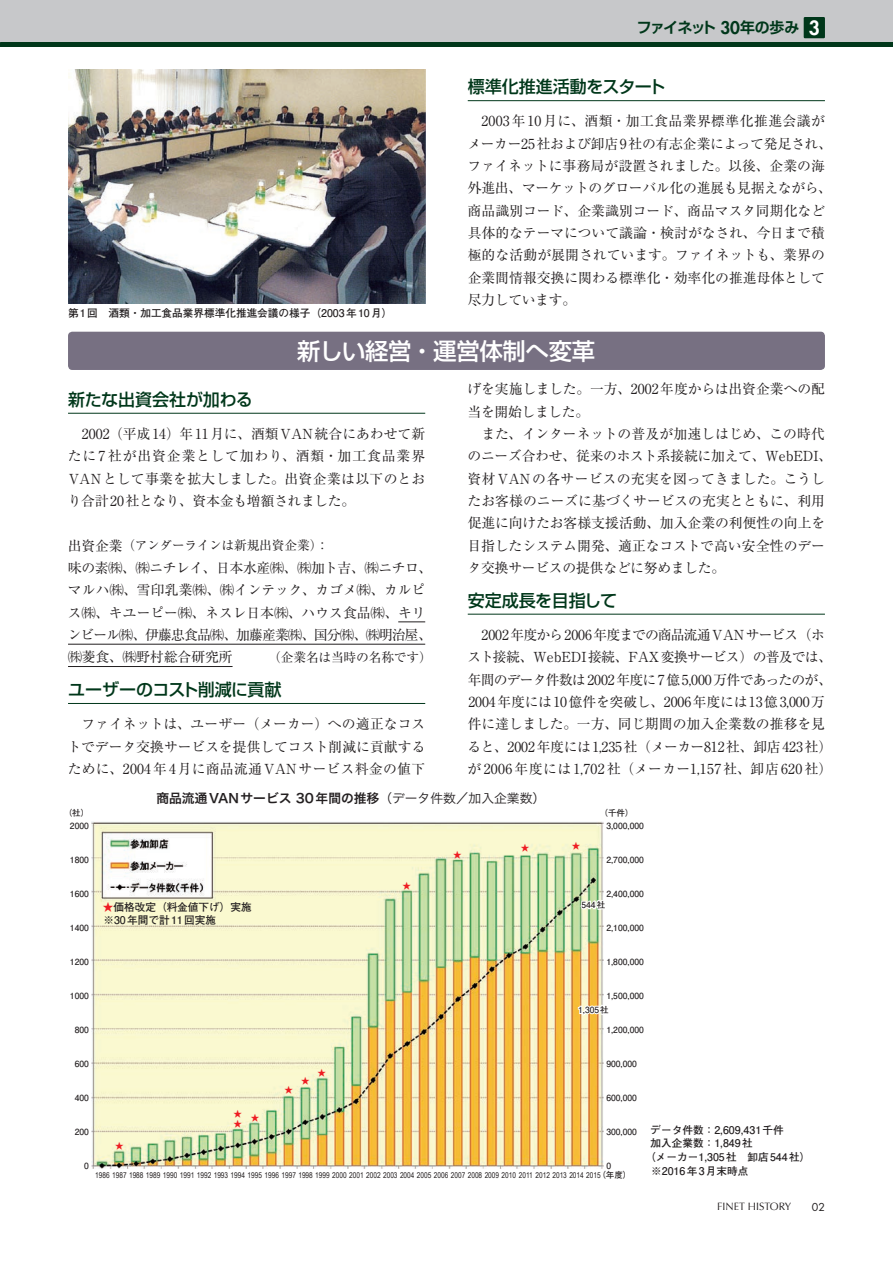
<style>
.page{position:relative;width:893px;height:1263px;background:#fff}
.page>*{position:absolute;margin:0;border:0;box-sizing:border-box;transform-origin:0 0}
.t1{font:500 23.4px "Shin Go Pr 6 N";letter-spacing:-.015em;color:#fff}
.t2{font:500 16.95px "Shin Go Pr 6 N";letter-spacing:-.01em;color:#00371a}
.t3{font:700 14.85px "Shin Go Pr 6 N De";letter-spacing:-.07em;color:#00371a}
.t4{font:13.8px/22.4px "Ryumin Pr 6 N";letter-spacing:-.005em;color:#231f20}
.t5{font:12.75px "Ryumin Pr 6 N";letter-spacing:-.015em;color:#231f20}
.t6{font:12.75px "Hiragino Sans Pr 6 N W6";color:#231f20}
.t7{font:700 10.65px/13.8px "Futo Go B101 Pr 6 N";color:#231f20}
.t8{font:10.65px "Optima";color:#231f20}
.t9{font:10.65px "Futura";color:#231f20}
.t10{font:700 8.55px "Futo Go B101 Pr 6 N";color:#231f20}
.t11{font:700 8.55px "Futo Go B101 Pr 6 N";color:#ee1d23}
.t12{font:7.95px "Arial Narrow";color:#231f20}
.s1{font-family:"Futura";font-weight:800;font-size:16.95px}
.s2{font-family:"Futura";font-weight:800;font-size:19.2px;color:#fff}
.s3{font-size:13.8px}
.s4{font-family:"Hiragino Sans Pr 6 N W3"}
.s5{color:#ee1d23}
</style>
<div class="page">
<div style="left:0;top:0;width:893px;height:43px;background:#c7c8ca"></div>
<hr style="left:0;top:43px;width:893px;height:4px;background:#00371a">
<hr style="left:468px;top:100px;width:357px;height:1px;background:#00371a">
<hr style="left:68px;top:413px;width:357px;height:1px;background:#00371a">
<svg style="left:398px;top:622px;width:27px;height:1px"></svg>
<hr style="left:68px;top:644px;width:357px;height:1px;background:#231f20">
<hr style="left:68px;top:666px;width:165px;height:1px;background:#231f20">
<hr style="left:68px;top:703px;width:357px;height:1px;background:#00371a">
<hr style="left:468px;top:614px;width:357px;height:1px;background:#00371a">
<div style="left:804px;top:17px;width:21px;height:21px;background:#00371a"></div>
<div style="left:68px;top:332px;width:757px;height:38px;background:#777082;border-radius:4px"></div>
<img style="left:68px;top:70px;width:357px;height:233px">
<img style="left:91px;top:821px;width:513px;height:347px">
<svg style="left:579px;top:896px;width:25px;height:15px"></svg>
<svg style="left:577px;top:1003px;width:27px;height:14px"></svg>
<p class="t7" style="left:68px;top:306px;width:326px">第1回　酒類・加工食品業界標準化推進会議の様子（2003年10月）</p>
<p class="t3" style="left:637px;top:15px;width:184px">ファイネット <span class="s1">30</span>年の歩み <span class="s2">3</span></p>
<p class="t2" style="left:468px;top:73px;width:199px">標準化推進活動をスタート</p>
<p class="t4" style="left:467px;top:109px;width:366px">　2003年10月に、酒類・加工食品業界標準化推進会議がメーカー25社および卸店9社の有志企業によって発足され、ファイネットに事務局が設置されました。以後、企業の海外進出、マーケットのグローバル化の進展も見据えながら、商品識別コード、企業識別コード、商品マスタ同期化など具体的なテーマについて議論・検討がなされ、今日まで積極的な活動が展開されています。ファイネットも、業界の企業間情報交換に関わる標準化・効率化の推進母体として尽力しています。</p>
<h1 class="t1" style="left:297px;top:332px;width:300px">新しい経営・運営体制へ変革</h1>
<p class="t2" style="left:68px;top:386px;width:186px">新たな出資会社が加わる</p>
<p class="t4" style="left:68px;top:422px;width:359px;text-align:justify">　2002（平成14）年11月に、酒類VAN統合にあわせて新たに7 社が出資企業として加わり、酒類・加工食品業界VANとして事業を拡大しました。出資企業は以下のとおり合計20社となり、資本金も増額されました。</p>
<p class="t5" style="left:68px;top:535px;width:263px"><span class="s3">出資企業</span>（アンダーラインは新規出資企業）<span class="s3">：</span></p>
<p class="t4" style="left:68px;top:556px;width:366px">味の素㈱、㈱ニチレイ、日本水産㈱、㈱加ト吉、㈱ニチロ、マルハ㈱、雪印乳業㈱、㈱インテック、カゴメ㈱、カルピス㈱、キユーピー㈱、ネスレ日本㈱、ハウス食品㈱、キリンビール㈱、伊藤忠食品㈱、加藤産業㈱、国分㈱、㈱明治屋、㈱菱食、㈱野村総合研究所</p>
<p class="t5" style="left:268px;top:647px;width:165px">（企業名は当時の名称です）</p>
<p class="t2" style="left:68px;top:676px;width:215px">ユーザーのコスト削減に貢献</p>
<p class="t4" style="left:68px;top:712px;width:359px;text-align:justify">　ファイネットは、ユーザー（メーカー）への適正なコストでデータ交換サービスを提供してコスト削減に貢献するために、2004年4月に商品流通VANサービス料金の値下</p>
<p class="t4" style="left:467px;top:377px;width:366px">げを実施しました。一方、2002年度からは出資企業への配当を開始しました。<br>　また、インターネットの普及が加速しはじめ、この時代のニーズ合わせ、従来のホスト系接続に加えて、WebEDI、資材VANの各サービスの充実を図ってきました。こうしたお客様のニーズに基づくサービスの充実とともに、利用促進に向けたお客様支援活動、加入企業の利便性の向上を目指したシステム開発、適正なコストで高い安全性のデータ交換サービスの提供などに努めました。</p>
<p class="t2" style="left:468px;top:586px;width:151px">安定成長を目指して</p>
<p class="t4" style="left:468px;top:623px;width:366px">　2002年度から2006年度までの商品流通VANサービス（ホスト接続、WebEDI接続、FAX変換サービス）の普及では、年間のデータ件数は 2002 年度に 7 億 5,000 万件であったのが、2004年度には10億件を突破し、2006年度には13億3,000万件に達しました。一方、同じ期間の加入企業数の推移を見ると、2002年度には1,235社（メーカー812社、卸店423社）が2006年度には1,702社（メーカー1,157社、卸店620社）</p>
<p class="t6" style="left:156px;top:786px;width:390px">商品流通VANサービス 30年間の推移<span class="s4">（データ件数／加入企業数）</span></p>
<p class="t10" style="left:64px;top:806px;width:27px">（社）</p>
<p class="t10" style="left:600px;top:806px;width:36px">（千件）</p>
<p class="t10" style="left:70px;top:818px;width:20px">2000</p>
<p class="t10" style="left:70px;top:852px;width:20px">1800</p>
<p class="t10" style="left:70px;top:886px;width:20px">1600</p>
<p class="t10" style="left:70px;top:920px;width:20px">1400</p>
<p class="t10" style="left:70px;top:954px;width:20px">1200</p>
<p class="t10" style="left:70px;top:988px;width:20px">1000</p>
<p class="t10" style="left:75px;top:1022px;width:16px">800</p>
<p class="t10" style="left:75px;top:1056px;width:16px">600</p>
<p class="t10" style="left:75px;top:1090px;width:16px">400</p>
<p class="t10" style="left:75px;top:1125px;width:16px">200</p>
<p class="t10" style="left:84px;top:1159px;width:6px">0</p>
<p class="t10" style="left:606px;top:818px;width:39px">3,000,000</p>
<p class="t10" style="left:606px;top:852px;width:39px">2,700,000</p>
<p class="t10" style="left:606px;top:886px;width:39px">2,400,000</p>
<p class="t10" style="left:606px;top:920px;width:39px">2,100,000</p>
<p class="t10" style="left:606px;top:954px;width:39px">1,800,000</p>
<p class="t10" style="left:606px;top:988px;width:39px">1,500,000</p>
<p class="t10" style="left:606px;top:1022px;width:39px">1,200,000</p>
<p class="t10" style="left:606px;top:1056px;width:32px">900,000</p>
<p class="t10" style="left:606px;top:1090px;width:32px">600,000</p>
<p class="t10" style="left:606px;top:1125px;width:32px">300,000</p>
<p class="t10" style="left:606px;top:1159px;width:6px">0</p>
<p class="t11" style="left:521px;top:841px;width:10px">★</p>
<p class="t11" style="left:572px;top:839px;width:10px">★</p>
<p class="t11" style="left:453px;top:847px;width:10px">★</p>
<p class="t11" style="left:402px;top:879px;width:10px">★</p>
<p class="t10" style="left:581px;top:898px;width:25px">544社</p>
<p class="t7" style="left:103px;top:899px;width:150px"><span class="s5">★</span>価格改定（料金値下げ）実施※30年間で計11回実施</p>
<p class="t10" style="left:578px;top:1003px;width:32px">1,305社</p>
<p class="t11" style="left:318px;top:1066px;width:10px">★</p>
<p class="t11" style="left:301px;top:1074px;width:10px">★</p>
<p class="t11" style="left:284px;top:1083px;width:10px">★</p>
<p class="t11" style="left:233px;top:1106px;width:10px">★</p>
<p class="t11" style="left:251px;top:1111px;width:10px">★</p>
<p class="t11" style="left:233px;top:1117px;width:10px">★</p>
<p class="t7" style="left:651px;top:1122px;width:135px">データ件数：2,609,431千件</p>
<p class="t7" style="left:651px;top:1136px;width:104px">加入企業数：1,849社</p>
<p class="t7" style="left:645px;top:1150px;width:167px">（メーカー1,305社　卸店544社）</p>
<p class="t7" style="left:651px;top:1164px;width:99px">※2016年3月末時点</p>
<p class="t11" style="left:115px;top:1139px;width:10px">★</p>
<p class="t10" style="left:597px;top:1167px;width:36px">（年度）</p>
<p class="t12" style="left:95px;top:1169px;width:507px">1986 1987 1988 1989 1990 1991 1992 1993 1994 1995 1996 1997 1998 1999 2000 2001 2002 2003 2004 2005 2006 2007 2008 2009 2010 2011 2012 2013 2014 2015</p>
<p class="t8" style="left:717px;top:1200px;width:76px">FINET HISTORY</p>
<p class="t9" style="left:812px;top:1199px;width:15px">02</p>
</div>
